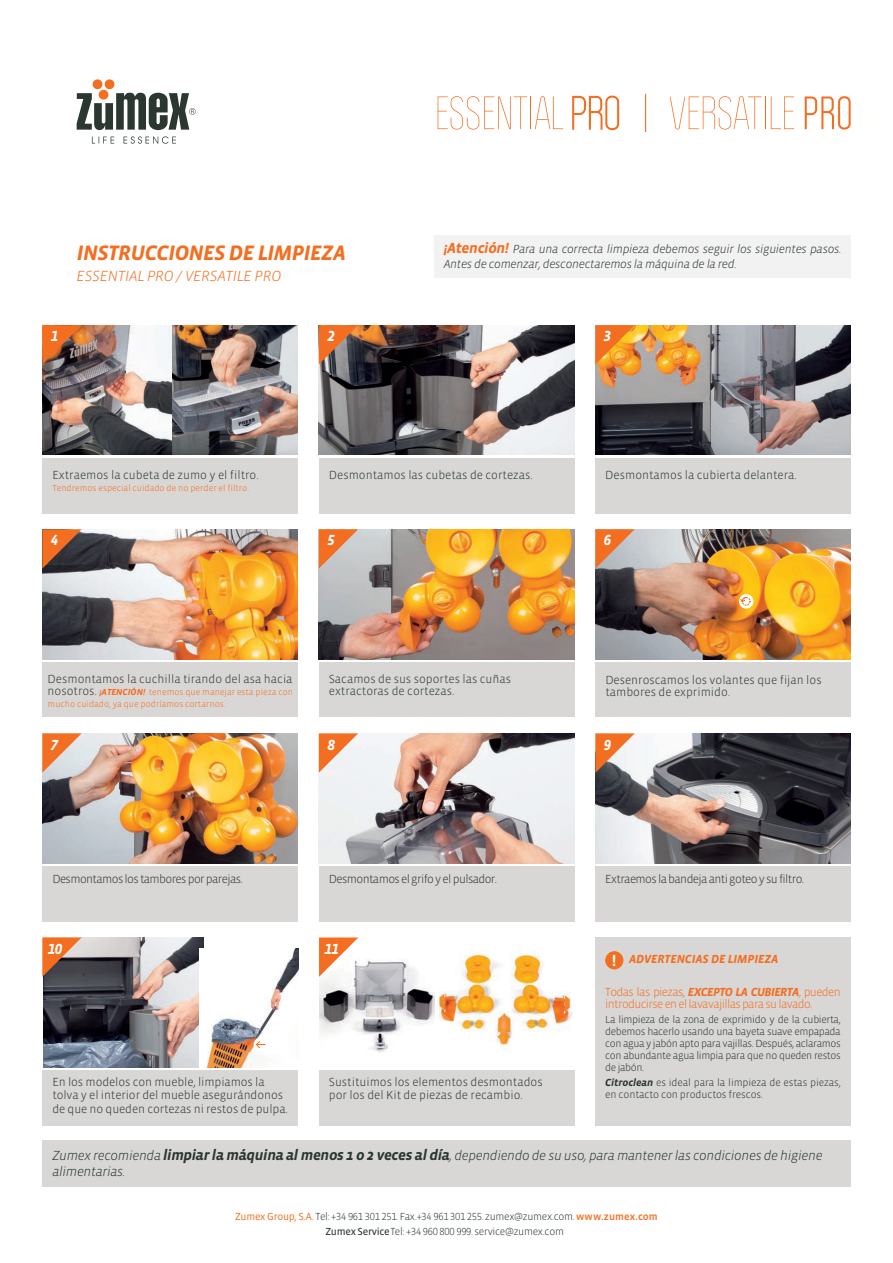
<style>
.page{position:relative;width:893px;height:1263px;background:#fff}
.page>*{position:absolute;margin:0;border:0;box-sizing:border-box;transform-origin:0 0}
.t1{font:italic 700 21.45px "Vista Sans";letter-spacing:-.025em;color:#f36e21}
.t2{font:700 16.5px "Vista Sans";color:#fff}
.t3{font:italic 300 15px "Vista Sans";letter-spacing:-.01em;color:#f36e21}
.t4{font:15px "Vista Sans Alt Bold Ita";color:#fff}
.t5{font:italic 300 13.5px/16.2px "Vista Sans";letter-spacing:-.025em;color:#2b3731}
.t6{font:300 12px/13.5px "Vista Sans";color:#2b3731}
.t7{font:italic 300 12px/14.4px "Vista Sans";letter-spacing:-.025em;color:#2b3731}
.t8{font:300 12px "Vista Sans";letter-spacing:-.05em;color:#2b3731}
.t9{font:300 12px/12px "Vista Sans";letter-spacing:-.05em;color:#f36e21}
.t10{font:italic 700 12px "Vista Sans";letter-spacing:-.01em;color:#f36e21}
.t11{font:300 10.5px/12px "Vista Sans";letter-spacing:-.025em;color:#2b3731;text-align:justify}
.t12{font:300 9px/12px "Vista Sans";color:#f36e21}
.s1{font-weight:700;font-size:15px;color:#f36e21}
.s2{font-size:12px;color:#2b3731}
.s3{font-weight:700;font-style:italic}
.s4{font-weight:700;font-size:15px}
.s5{font-weight:400;color:#f36e21}
.s6{font-family:"Vista Sans Alt"}
.s7{font-family:"Vista Sans Med";font-weight:400;color:#f36e21}
.s8{font-family:"Vista Sans Reg";font-weight:400}
</style>
<div class="page">
<img style="left:171px;top:325px;width:127px;height:130px">
<img style="left:42px;top:325px;width:129px;height:130px">
<img style="left:319px;top:325px;width:255px;height:130px">
<img style="left:595px;top:325px;width:256px;height:130px">
<div style="left:42px;top:458px;width:256px;height:55px;background:#d9d7d6"></div>
<img style="left:42px;top:529px;width:256px;height:130px">
<img style="left:319px;top:529px;width:255px;height:130px">
<img style="left:595px;top:529px;width:256px;height:130px">
<img style="left:42px;top:733px;width:256px;height:130px">
<img style="left:319px;top:733px;width:255px;height:130px">
<img style="left:595px;top:733px;width:256px;height:130px">
<img style="left:43px;top:937px;width:160px;height:130px">
<img style="left:200px;top:949px;width:99px;height:118px">
<div style="left:42px;top:1140px;width:808px;height:47px;background:#d9d7d6"></div>
<div style="left:319px;top:458px;width:255px;height:55px;background:#d9d7d6"></div>
<div style="left:595px;top:458px;width:255px;height:55px;background:#d9d7d6"></div>
<div style="left:42px;top:866px;width:256px;height:55px;background:#d9d7d6"></div>
<div style="left:319px;top:866px;width:255px;height:55px;background:#d9d7d6"></div>
<div style="left:595px;top:866px;width:255px;height:55px;background:#d9d7d6"></div>
<div style="left:42px;top:1070px;width:256px;height:55px;background:#d9d7d6"></div>
<div style="left:595px;top:937px;width:256px;height:188px;background:#d9d7d6"></div>
<div style="left:319px;top:662px;width:255px;height:55px;background:#d9d7d6"></div>
<div style="left:42px;top:662px;width:256px;height:55px;background:#d9d7d6"></div>
<div style="left:595px;top:662px;width:255px;height:55px;background:#d9d7d6"></div>
<svg style="left:42px;top:325px;width:40px;height:39px;background:#b36030"></svg>
<svg style="left:319px;top:325px;width:39px;height:39px;background:#b16b44"></svg>
<svg style="left:595px;top:325px;width:40px;height:39px;background:#f38c28"></svg>
<svg style="left:42px;top:529px;width:40px;height:40px;background:#8f4f2e"></svg>
<svg style="left:319px;top:529px;width:39px;height:40px;background:#dc9c78"></svg>
<svg style="left:595px;top:529px;width:40px;height:40px;background:#d49774"></svg>
<svg style="left:42px;top:733px;width:40px;height:40px;background:#e6a986"></svg>
<svg style="left:319px;top:733px;width:39px;height:40px"></svg>
<svg style="left:595px;top:733px;width:40px;height:40px"></svg>
<svg style="left:42px;top:937px;width:40px;height:40px;background:#ad6c4a"></svg>
<img style="left:319px;top:937px;width:116px;height:115px">
<img style="left:440px;top:950px;width:133px;height:99px">
<div style="left:319px;top:1070px;width:256px;height:55px;background:#d9d7d6"></div>
<svg style="left:319px;top:937px;width:39px;height:40px"></svg>
<div style="left:605px;top:951px;width:18px;height:18px;background:#f36e21;border-radius:50%"></div>
<svg style="left:739px;top:594px;width:14px;height:15px"></svg>
<svg style="left:740px;top:597px;width:7px;height:5px"></svg>
<div style="left:742px;top:597px;width:8px;height:8px;border:1px dashed #f36e21;border-radius:50%"></div>
<svg style="left:77px;top:79px;width:119px;height:65px"></svg>
<div style="left:254px;top:1037px;width:14px;height:15px;background:#fff;border-radius:50%"></div>
<svg style="left:256px;top:1041px;width:9px;height:7px"></svg>
<div style="left:434px;top:236px;width:417px;height:42px;background:#f2f2f2"></div>
<svg style="left:670px;top:96px;width:91px;height:34px"></svg>
<hr style="left:765px;top:96px;width:1px;height:33px;background:#f36e21">
<svg style="left:771px;top:96px;width:23px;height:33px"></svg>
<svg style="left:805px;top:96px;width:46px;height:34px"></svg>
<hr style="left:645px;top:94px;width:1px;height:38px;background:#f36e21">
<svg style="left:438px;top:96px;width:89px;height:34px"></svg>
<hr style="left:530px;top:96px;width:1px;height:33px;background:#f36e21">
<svg style="left:535px;top:96px;width:28px;height:33px"></svg>
<svg style="left:572px;top:95px;width:48px;height:36px"></svg>
<h1 class="t1" style="left:77px;top:242px;width:271px">INSTRUCCIONES DE LIMPIEZA</h1>
<p class="t3" style="left:77px;top:268px;width:206px">ESSENTIAL PRO / VERSATILE PRO</p>
<p class="t7" style="left:444px;top:242px;width:399px"><span class="s1">¡Atención!</span> Para una correcta limpieza debemos seguir los siguientes pasos.<br>Antes de comenzar, desconectaremos la máquina de la red.</p>
<p class="t4" style="left:51px;top:329px;width:9px">1</p>
<p class="t4" style="left:327px;top:329px;width:9px">2</p>
<p class="t4" style="left:604px;top:329px;width:9px">3</p>
<p class="t6" style="left:52px;top:469px;width:208px">Extraemos la cubeta de zumo y el filtro.</p>
<p class="t12" style="left:52px;top:482px;width:198px">Tendremos especial cuidado de no perder el filtro.</p>
<p class="t6" style="left:329px;top:468px;width:205px">Desmontamos las cubetas de cortezas.</p>
<p class="t6" style="left:605px;top:468px;width:193px">Desmontamos la cubierta delantera.</p>
<p class="t4" style="left:51px;top:533px;width:9px">4</p>
<p class="t4" style="left:327px;top:533px;width:9px">5</p>
<p class="t4" style="left:604px;top:533px;width:9px">6</p>
<p class="t6" style="left:48px;top:673px;width:246px">Desmontamos la cuchilla tirando del asa hacia</p>
<p class="t12" style="left:48px;top:686px;width:247px"><span class="s2">nosotros.</span> <span class="s3">¡ATENCIÓN!</span> tenemos que manejar esta pieza con mucho cuidado, ya que podríamos cortarnos.</p>
<p class="t6" style="left:329px;top:673px;width:184px;line-height:12px">Sacamos de sus soportes las cuñas extractoras de cortezas.</p>
<p class="t6" style="left:605px;top:674px;width:218px;line-height:12px">Desenroscamos los volantes que fijan los tambores de exprimido.</p>
<p class="t4" style="left:51px;top:737px;width:9px">7</p>
<p class="t4" style="left:327px;top:737px;width:9px">8</p>
<p class="t4" style="left:604px;top:737px;width:9px">9</p>
<p class="t8" style="left:52px;top:872px;width:192px">Desmontamos los tambores por parejas.</p>
<p class="t8" style="left:329px;top:872px;width:170px">Desmontamos el grifo y el pulsador.</p>
<p class="t8" style="left:605px;top:872px;width:200px">Extraemos la bandeja anti goteo y su filtro.</p>
<p class="t4" style="left:48px;top:941px;width:16px">10</p>
<p class="t4" style="left:325px;top:941px;width:16px">11</p>
<p class="t6" style="left:52px;top:1075px;width:237px">En los modelos con mueble, limpiamos la tolva y el interior del mueble asegurándonos de que no queden cortezas ni restos de pulpa.</p>
<p class="t6" style="left:329px;top:1075px;width:215px">Sustituimos los elementos desmontados por los del Kit de piezas de recambio.</p>
<h2 class="t2" style="left:612px;top:952px;width:6px">!</h2>
<p class="t10" style="left:629px;top:953px;width:151px">ADVERTENCIAS DE LIMPIEZA</p>
<p class="t9" style="left:605px;top:986px;width:237px">Todas las piezas, <span class="s3">EXCEPTO LA CUBIERTA</span>, pueden introducirse en el lavavajillas para su lavado.</p>
<p class="t11" style="left:605px;top:1014px;width:237px">La limpieza de la zona de exprimido y de la cubierta, debemos hacerlo usando una bayeta suave empapada con agua y jabón apto para vajillas. Después, aclaramos con abundante agua limpia para que no queden restos de jabón.</p>
<p class="t11" style="left:605px;top:1077px;width:237px"><span class="s3">Citroclean</span> es ideal para la limpieza de estas piezas, en contacto con productos frescos.</p>
<p class="t5" style="left:52px;top:1147px;width:772px">Zumex recomienda <span class="s4">limpiar la máquina al menos 1 o 2 veces al día</span>, dependiendo de su uso, para mantener las condiciones de higiene alimentarias.</p>
<p class="t11" style="left:235px;top:1210px;width:424px"><span class="s5">Zumex Group, S.A.</span> Tel: <span class="s6">+34 961 301 251</span>. Fax.<span class="s6">+34 961 301 255</span>. zumex@zumex.com. <span class="s7">www.zumex.com</span></p>
<p class="t11" style="left:325px;top:1226px;width:240px"><span class="s8">Zumex Service</span>Tel: <span class="s6">+34 960 800 999</span> . service@zumex.com</p>
</div>
